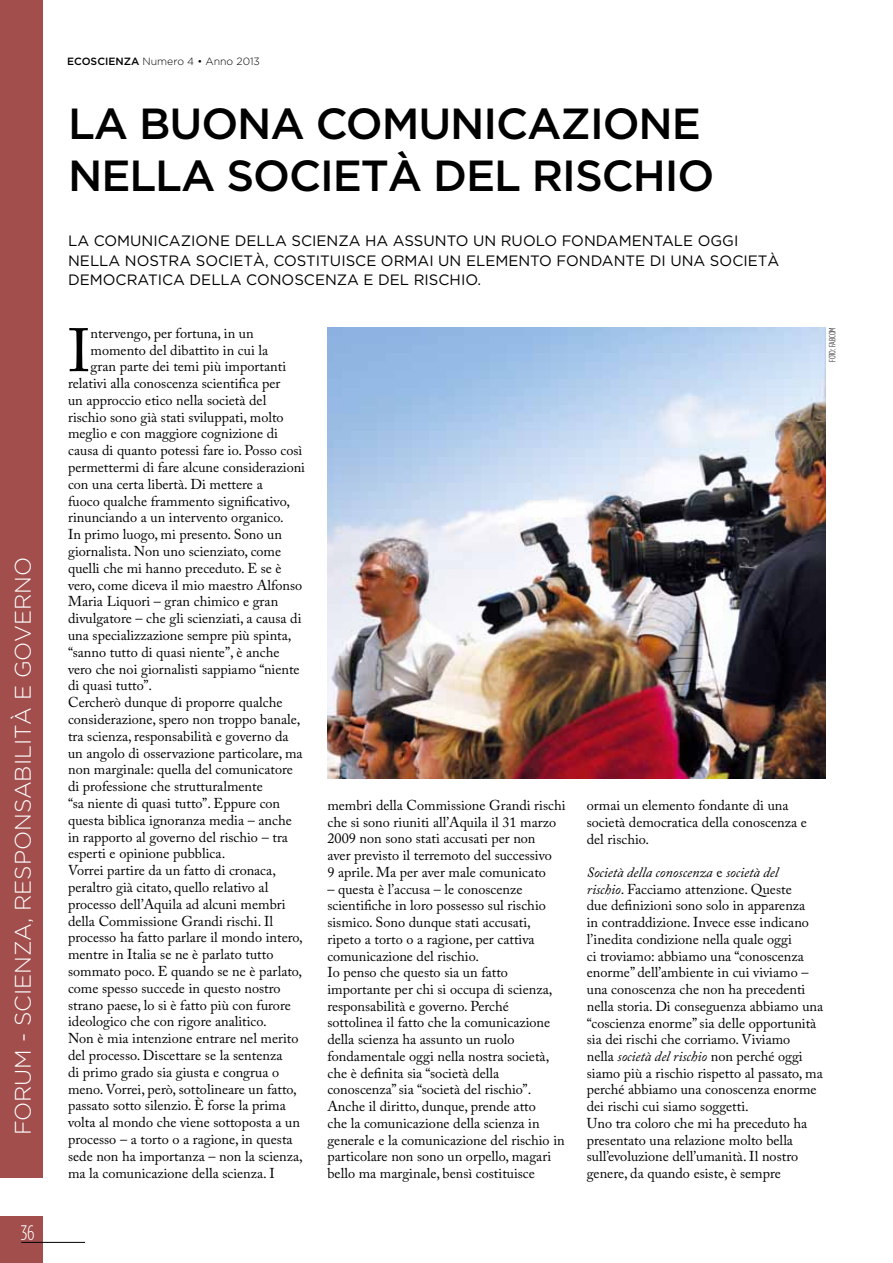
<style>
.page{position:relative;width:893px;height:1263px;background:#fff}
.page>*{position:absolute;margin:0;border:0;box-sizing:border-box;transform-origin:0 0}
.t1{font:60.6px "Adobe Caslon Pro";color:#000}
.t2{font:500 43.5px/52.5px "Gotham HTF";letter-spacing:-.025em;color:#000}
.t3{font:300 22.5px "Gotham HTF";color:#fff}
.t4{font:300 condensed 21px "Gotham HTF";color:#fff}
.t5{font:15px "Gotham HTF";color:#000}
.t6{font:14.25px/16.8px "Adobe Caslon Pro";color:#000}
.t7{font:300 10.5px "Gotham HTF";color:#000}
.t8{font:300 9px "Gotham Condensed";letter-spacing:-.02em;color:#000}
.s1{font-weight:500}
.s2{font-style:italic}
</style>
<div class="page">
<div style="left:0;top:1216px;width:43px;height:47px;background:#a14e4d"></div>
<hr style="left:21px;top:1242px;width:64px;height:1px;background:#000">
<div style="left:0;top:0;width:43px;height:1178px;background:#a14e4d"></div>
<img style="left:327px;top:327px;width:498px;height:451px">
<h3 class="t3" style="left:11px;top:1135px;width:580px;rotate:-90deg">FORUM - SCIENZA, RESPONSABILITà E GOVERNO</h3>
<p class="t4" style="left:21px;top:1221px;width:15px">36</p>
<p class="t7" style="left:67px;top:56px;width:194px"><span class="s1">ECOSCIENZA</span> Numero 4 • Anno 2013</p>
<p class="t2" style="left:68px;top:96px;width:648px">LA BUONA COMUNICAZIONE<br>NELLA SOCIETÀ DEL RISCHIO</p>
<p class="t5" style="left:68px;top:232px;width:84px">LA COMUNICA</p>
<p class="t5" style="left:181px;top:232px;width:65px">ZIONE DELLA</p>
<p class="t5" style="left:291px;top:232px;width:10px">SCIEN</p>
<p class="t5" style="left:338px;top:232px;width:66px">ZAHA ASS</p>
<p class="t5" style="left:424px;top:232px;width:173px">UNTO UN RUOLO FONDAMENTALE</p>
<p class="t5" style="left:698px;top:232px;width:23px">OGGI</p>
<p class="t5" style="left:68px;top:252px;width:12px">NELLA</p>
<p class="t5" style="left:125px;top:252px;width:28px">NOSTRA</p>
<p class="t5" style="left:196px;top:252px;width:32px">SOCIET</p>
<p class="t5" style="left:253px;top:252px;width:47px">À, COSTIT</p>
<p class="t5" style="left:330px;top:252px;width:21px">UISCE</p>
<p class="t5" style="left:381px;top:252px;width:24px">ORMAI</p>
<p class="t5" style="left:438px;top:252px;width:39px">UN ELEMENT</p>
<p class="t5" style="left:539px;top:252px;width:52px">O FONDANTE</p>
<p class="t5" style="left:650px;top:252px;width:92px">DI UNA SOCIET</p>
<p class="t5" style="left:767px;top:252px;width:13px">À</p>
<p class="t5" style="left:68px;top:271px;width:12px">DEM</p>
<p class="t5" style="left:103px;top:271px;width:24px">OCRATICA</p>
<p class="t5" style="left:190px;top:271px;width:12px">DELLA</p>
<p class="t5" style="left:246px;top:271px;width:60px">CONOSCEN</p>
<p class="t5" style="left:337px;top:271px;width:52px">ZAEDEL</p>
<p class="t5" style="left:414px;top:271px;width:10px">RISCHI</p>
<p class="t5" style="left:465px;top:271px;width:17px">O.</p>
<p class="t1" style="left:68px;top:315px;width:24px">I</p>
<p class="t6" style="left:91px;top:325px;width:165px">ntervengo, per fortuna, in un</p>
<p class="t6" style="left:91px;top:341px;width:179px">momento del dibattito in cui la</p>
<p class="t6" style="left:91px;top:358px;width:197px">gran parte dei temi più importanti</p>
<p class="t6" style="left:68px;top:375px;width:214px">relativi alla conoscenza scientifica per</p>
<p class="t6" style="left:68px;top:391px;width:200px">un approccio etico nella società del</p>
<p class="t6" style="left:68px;top:408px;width:217px">rischio sono già stati sviluppati, molto</p>
<p class="t6" style="left:68px;top:425px;width:211px">meglio e con maggiore cognizione di</p>
<p class="t6" style="left:68px;top:442px;width:236px">causa di quanto potessi fare io. Posso così</p>
<p class="t6" style="left:68px;top:459px;width:238px">permettermi di fare alcune considerazioni</p>
<p class="t6" style="left:68px;top:475px;width:196px">con una certa libertà. Di mettere a</p>
<p class="t6" style="left:68px;top:492px;width:223px">fuoco qualche frammento significativo,</p>
<p class="t6" style="left:68px;top:509px;width:217px">rinunciando a un intervento organico.</p>
<p class="t6" style="left:68px;top:526px;width:215px">In primo luogo, mi presento. Sono un</p>
<p class="t6" style="left:68px;top:543px;width:215px">giornalista. Non uno scienziato, come</p>
<p class="t6" style="left:68px;top:559px;width:215px">quelli che mi hanno preceduto. E se è</p>
<p class="t6" style="left:68px;top:576px;width:236px">vero, come diceva il mio maestro Alfonso</p>
<p class="t6" style="left:68px;top:593px;width:212px">Maria Liquori – gran chimico e gran</p>
<p class="t6" style="left:68px;top:610px;width:235px">divulgatore – che gli scienziati, a causa di</p>
<p class="t6" style="left:68px;top:627px;width:225px">una specializzazione sempre più spinta,</p>
<p class="t6" style="left:68px;top:643px;width:213px">“sanno tutto di quasi niente”, è anche</p>
<p class="t6" style="left:68px;top:660px;width:233px">vero che noi giornalisti sappiamo “niente</p>
<p class="t6" style="left:68px;top:677px;width:86px">di quasi tutto”.</p>
<p class="t6" style="left:68px;top:694px;width:216px">Cercherò dunque di proporre qualche</p>
<p class="t6" style="left:68px;top:711px;width:234px">considerazione, spero non troppo banale,</p>
<p class="t6" style="left:68px;top:727px;width:222px">tra scienza, responsabilità e governo da</p>
<p class="t6" style="left:68px;top:744px;width:236px">un angolo di osservazione particolare, ma</p>
<p class="t6" style="left:68px;top:761px;width:226px">non marginale: quella del comunicatore</p>
<p class="t6" style="left:68px;top:778px;width:196px">di professione che strutturalmente</p>
<p class="t6" style="left:68px;top:795px;width:214px">“sa niente di quasi tutto”. Eppure con</p>
<p class="t6" style="left:68px;top:811px;width:225px">questa biblica ignoranza media – anche</p>
<p class="t6" style="left:68px;top:828px;width:221px">in rapporto al governo del rischio – tra</p>
<p class="t6" style="left:68px;top:845px;width:159px">esperti e opinione pubblica.</p>
<p class="t6" style="left:68px;top:862px;width:209px">Vorrei partire da un fatto di cronaca,</p>
<p class="t6" style="left:68px;top:879px;width:202px">peraltro già citato, quello relativo al</p>
<p class="t6" style="left:68px;top:895px;width:219px">processo dell’Aquila ad alcuni membri</p>
<p class="t6" style="left:68px;top:912px;width:207px">della Commissione Grandi rischi. Il</p>
<p class="t6" style="left:68px;top:929px;width:236px">processo ha fatto parlare il mondo intero,</p>
<p class="t6" style="left:68px;top:946px;width:207px">mentre in Italia se ne è parlato tutto</p>
<p class="t6" style="left:68px;top:963px;width:236px">sommato poco. E quando se ne è parlato,</p>
<p class="t6" style="left:68px;top:979px;width:214px">come spesso succede in questo nostro</p>
<p class="t6" style="left:68px;top:996px;width:224px">strano paese, lo si è fatto più con furore</p>
<p class="t6" style="left:68px;top:1013px;width:200px">ideologico che con rigore analitico.</p>
<p class="t6" style="left:68px;top:1030px;width:232px">Non è mia intenzione entrare nel merito</p>
<p class="t6" style="left:68px;top:1047px;width:216px">del processo. Discettare se la sentenza</p>
<p class="t6" style="left:68px;top:1063px;width:213px">di primo grado sia giusta e congrua o</p>
<p class="t6" style="left:68px;top:1080px;width:230px">meno. Vorrei, però, sottolineare un fatto,</p>
<p class="t6" style="left:68px;top:1097px;width:219px">passato sotto silenzio. È forse la prima</p>
<p class="t6" style="left:68px;top:1114px;width:233px">volta al mondo che viene sottoposta a un</p>
<p class="t6" style="left:68px;top:1131px;width:226px">processo – a torto o a ragione, in questa</p>
<p class="t6" style="left:68px;top:1147px;width:236px">sede non ha importanza – non la scienza,</p>
<p class="t6" style="left:68px;top:1164px;width:208px">ma la comunicazione della scienza. I</p>
<p class="t8" style="left:828px;top:362px;width:36px;rotate:-90deg">FOTO: fabcom</p>
<p class="t6" style="left:327px;top:797px;width:240px">membri della Commissione Grandi rischi che si sono riuniti all’Aquila il 31 marzo 2009 non sono stati accusati per non<br>aver previsto il terremoto del successivo<br>9 aprile. Ma per aver male comunicato</p>
<p class="t6" style="left:327px;top:880px;width:239px">– questa è l’accusa – le conoscenze scientifiche in loro possesso sul rischio sismico. Sono dunque stati accusati, ripeto a torto o a ragione, per cattiva comunicazione del rischio.<br>Io penso che questo sia un fatto importante per chi si occupa di scienza, responsabilità e governo. Perché sottolinea il fatto che la comunicazione della scienza ha assunto un ruolo fondamentale oggi nella nostra società, che è definita sia “società della conoscenza” sia “società del rischio”.<br>Anche il diritto, dunque, prende atto<br>che la comunicazione della scienza in generale e la comunicazione del rischio in particolare non sono un orpello, magari bello ma marginale, bensì costituisce</p>
<p class="t6" style="left:587px;top:797px;width:221px">ormai un elemento fondante di una società democratica della conoscenza e del rischio.</p>
<p class="t6" style="left:587px;top:864px;width:238px"><span class="s2">Società della conoscenza</span> e <span class="s2">società del<br>rischio</span>. Facciamo attenzione. Queste<br>due definizioni sono solo in apparenza<br>in contraddizione. Invece esse indicano l’inedita condizione nella quale oggi<br>ci troviamo: abbiamo una “conoscenza enorme” dell’ambiente in cui viviamo – una conoscenza che non ha precedenti nella storia. Di conseguenza abbiamo una “coscienza enorme” sia delle opportunità sia dei rischi che corriamo. Viviamo<br>nella <span class="s2">società del rischio</span> non perché oggi siamo più a rischio rispetto al passato, ma perché abbiamo una conoscenza enorme dei rischi cui siamo soggetti.<br>Uno tra coloro che mi ha preceduto ha presentato una relazione molto bella sull’evoluzione dell’umanità. Il nostro genere, da quando esiste, è sempre</p>
</div>
